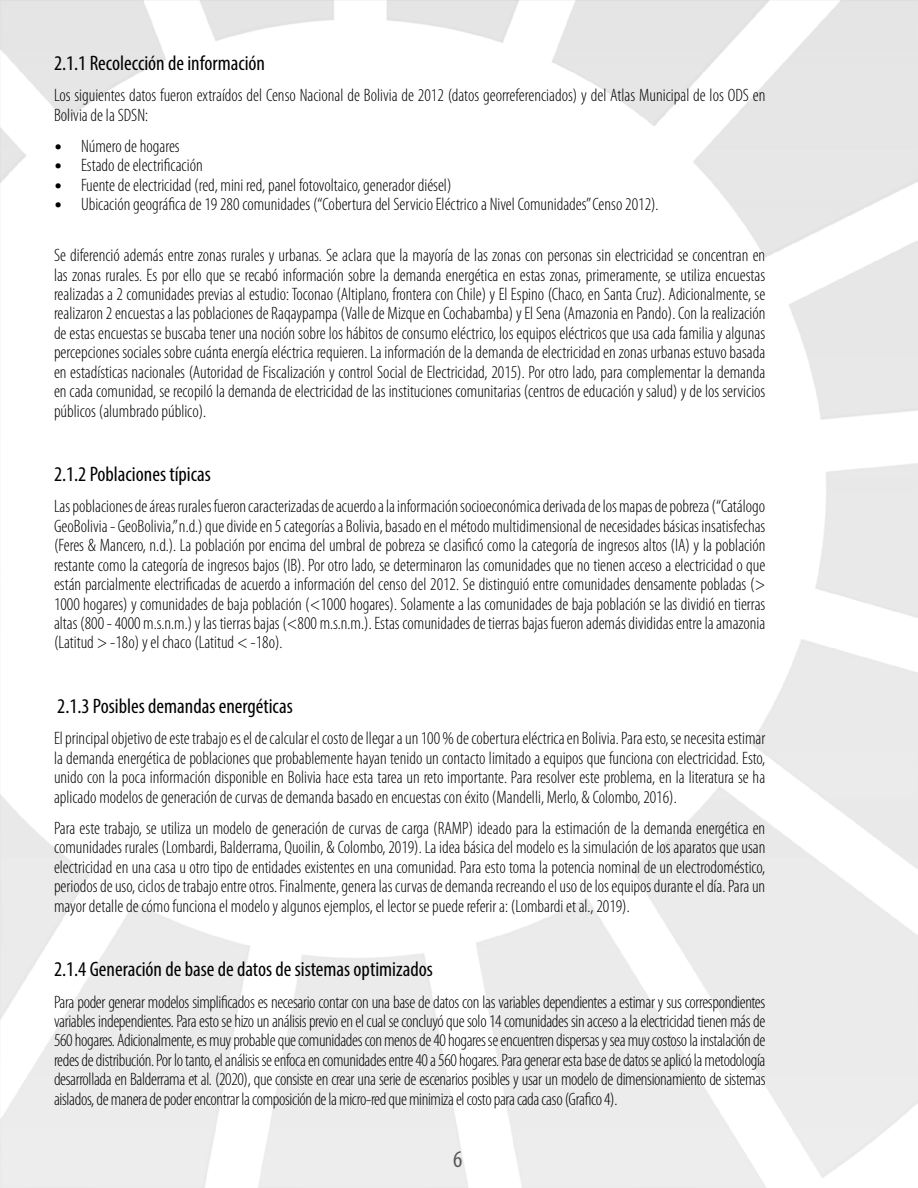
<style>
.page{position:relative;width:918px;height:1188px;background:#fff}
.page>*{position:absolute;margin:0;border:0;box-sizing:border-box;transform-origin:0 0}
.t1{font:condensed 24px "Myriad Pro";color:#58595b}
.t2{font:condensed 21px "Myriad Pro";color:#000}
.t3{font:300 condensed 18px/19.4px "Myriad Pro";color:#000;text-align:justify}
.s1{font-family:"Calibri";font-weight:400;font-stretch:normal;font-size:16.5px}
</style>
<div class="page">
<p class="t2" style="left:54px;top:50px;width:213px">2.1.1 Recolección de información</p>
<p class="t3" style="left:54px;top:86px;width:713px">Los siguientes datos fueron extraídos del Censo Nacional de Bolivia de 2012 (datos georreferenciados) y del Atlas Municipal de los ODS en<br>Bolivia de la SDSN:</p>
<p class="t3" style="left:54px;top:137px;width:127px"><span class="s1">•</span> Número de hogares</p>
<p class="t3" style="left:54px;top:156px;width:150px"><span class="s1">•</span> Estado de electrificación</p>
<p class="t3" style="left:54px;top:176px;width:399px"><span class="s1">•</span> Fuente de electricidad (red, mini red, panel fotovoltaico, generador diésel)</p>
<p class="t3" style="left:54px;top:195px;width:606px"><span class="s1">•</span> Ubicación geográfica de 19 280 comunidades (“Cobertura del Servicio Eléctrico a Nivel Comunidades” Censo 2012).</p>
<p class="t3" style="left:54px;top:246px;width:713px">Se diferenció además entre zonas rurales y urbanas. Se aclara que la mayoría de las zonas con personas sin electricidad se concentran en las zonas rurales. Es por ello que se recabó información sobre la demanda energética en estas zonas, primeramente, se utiliza encuestas realizadas a 2 comunidades previas al estudio: Toconao (Altiplano, frontera con Chile) y El Espino (Chaco, en Santa Cruz). Adicionalmente, se realizaron 2 encuestas a las poblaciones de Raqaypampa (Valle de Mizque en Cochabamba) y El Sena (Amazonia en Pando). Con la realización de estas encuestas se buscaba tener una noción sobre los hábitos de consumo eléctrico, los equipos eléctricos que usa cada familia y algunas percepciones sociales sobre cuánta energía eléctrica requieren. La información de la demanda de electricidad en zonas urbanas estuvo basada en estadísticas nacionales (Autoridad de Fiscalización y control Social de Electricidad, 2015). Por otro lado, para complementar la demanda en cada comunidad, se recopiló la demanda de electricidad de las instituciones comunitarias (centros de educación y salud) y de los servicios públicos (alumbrado público).</p>
<p class="t2" style="left:54px;top:461px;width:158px">2.1.2 Poblaciones típicas</p>
<p class="t3" style="left:54px;top:497px;width:713px">Las poblaciones de áreas rurales fueron caracterizadas de acuerdo a la información socioeconómica derivada de los mapas de pobreza (“Catálogo GeoBolivia - GeoBolivia,” n.d.) que divide en 5 categorías a Bolivia, basado en el método multidimensional de necesidades básicas insatisfechas (Feres &amp; Mancero, n.d.). La población por encima del umbral de pobreza se clasificó como la categoría de ingresos altos (IA) y la población restante como la categoría de ingresos bajos (IB). Por otro lado, se determinaron las comunidades que no tienen acceso a electricidad o que están parcialmente electrificadas de acuerdo a información del censo del 2012. Se distinguió entre comunidades densamente pobladas (&gt; 1000 hogares) y comunidades de baja población (&lt;1000 hogares). Solamente a las comunidades de baja población se las dividió en tierras altas (800 - 4000 m.s.n.m.) y las tierras bajas (&lt;800 m.s.n.m.). Estas comunidades de tierras bajas fueron además divididas entre la amazonia (Latitud &gt; -18o) y el chaco (Latitud &lt; -18o).</p>
<p class="t2" style="left:57px;top:693px;width:237px">2.1.3 Posibles demandas energéticas</p>
<p class="t3" style="left:54px;top:729px;width:713px">El principal objetivo de este trabajo es el de calcular el costo de llegar a un 100 % de cobertura eléctrica en Bolivia. Para esto, se necesita estimar la demanda energética de poblaciones que probablemente hayan tenido un contacto limitado a equipos que funciona con electricidad. Esto, unido con la poca información disponible en Bolivia hace esta tarea un reto importante. Para resolver este problema, en la literatura se ha aplicado modelos de generación de curvas de demanda basado en encuestas con éxito (Mandelli, Merlo, &amp; Colombo, 2016).</p>
<p class="t3" style="left:54px;top:819px;width:713px">Para este trabajo, se utiliza un modelo de generación de curvas de carga (RAMP) ideado para la estimación de la demanda energética en comunidades rurales (Lombardi, Balderrama, Quoilin, &amp; Colombo, 2019). La idea básica del modelo es la simulación de los aparatos que usan electricidad en una casa u otro tipo de entidades existentes en una comunidad. Para esto toma la potencia nominal de un electrodoméstico, periodos de uso, ciclos de trabajo entre otros. Finalmente, genera las curvas de demanda recreando el uso de los equipos durante el día. Para un mayor detalle de cómo funciona el modelo y algunos ejemplos, el lector se puede referir a: (Lombardi et al., 2019).</p>
<p class="t2" style="left:54px;top:957px;width:380px">2.1.4 Generación de base de datos de sistemas optimizados</p>
<p class="t3" style="left:54px;top:992px;width:713px">Para poder generar modelos simplificados es necesario contar con una base de datos con las variables dependientes a estimar y sus correspondientes variables independientes. Para esto se hizo un análisis previo en el cual se concluyó que solo 14 comunidades sin acceso a la electricidad tienen más de 560 hogares. Adicionalmente, es muy probable que comunidades con menos de 40 hogares se encuentren dispersas y sea muy costoso la instalación de redes de distribución. Por lo tanto, el análisis se enfoca en comunidades entre 40 a 560 hogares. Para generar esta base de datos se aplicó la metodología desarrollada en Balderrama et al. (2020), que consiste en crear una serie de escenarios posibles y usar un modelo de dimensionamiento de sistemas aislados, de manera de poder encontrar la composición de la micro-red que minimiza el costo para cada caso (Grafico 4).</p>
<h1 class="t1" style="left:453px;top:1144px;width:11px">6</h1>
</div>
